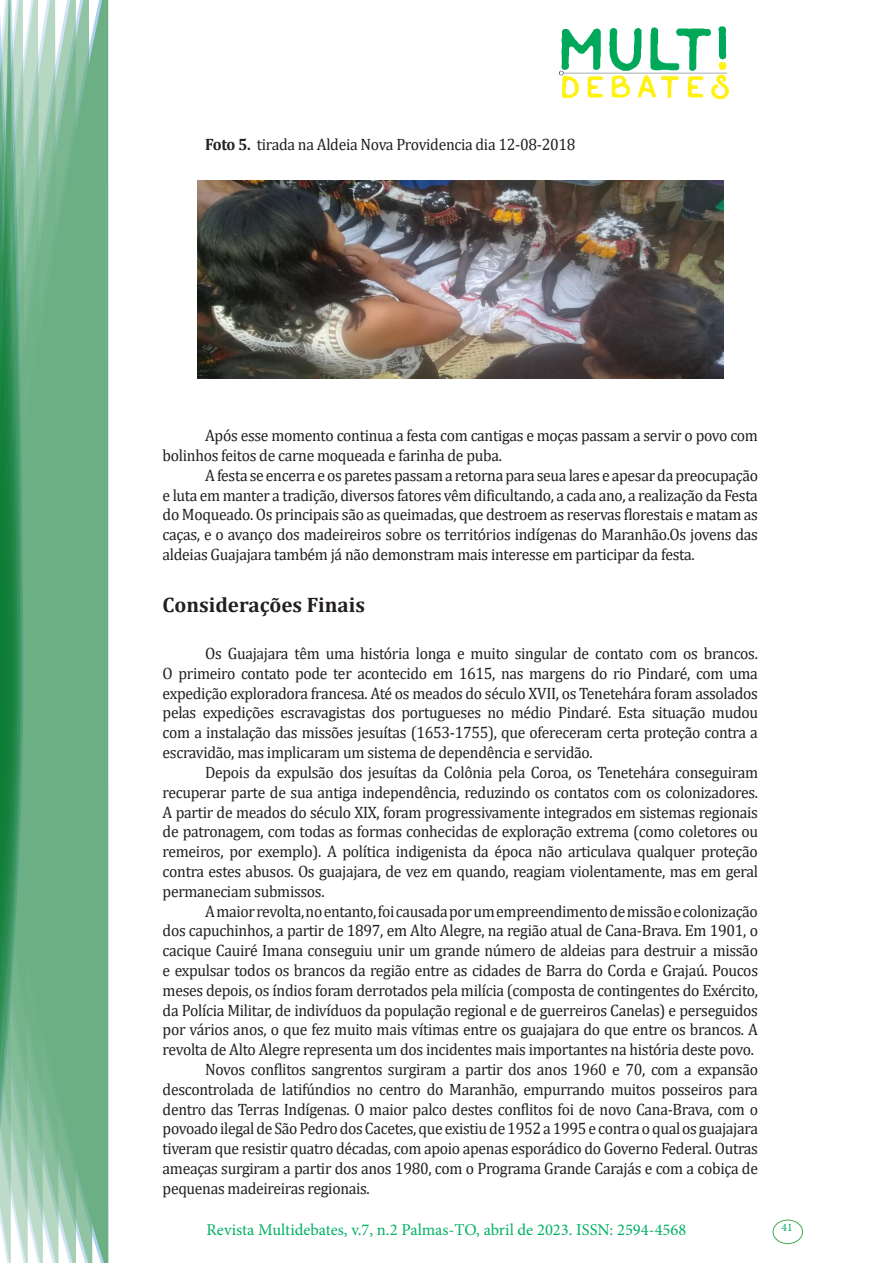
<style>
.page{position:relative;width:893px;height:1263px;background:#fff}
.page>*{position:absolute;margin:0;border:0;box-sizing:border-box;transform-origin:0 0}
.Titulo_2{font:700 21px "Cambria";color:#231f20}
.texto{font:16.5px/19.8px "Cambria";letter-spacing:-.02em;color:#231f20;text-align:justify;scale:.95 1}
.t1{font:16.5px "Minion Pro";color:#00b064}
.t2{font:11.7px "Minion Pro";color:#00b064}
.s1{font-weight:700}
</style>
<div class="page">
<img style="left:559px;top:26px;width:169px;height:72px">
<div style="left:95px;top:0;width:14px;height:1263px;background:#6caf84"></div>
<svg style="left:79px;top:0;width:16px;height:1263px;background:#71b289"></svg>
<svg style="left:62px;top:0;width:17px;height:1263px;background:#75b48c"></svg>
<svg style="left:45px;top:0;width:17px;height:1263px;background:#7cb792"></svg>
<svg style="left:30px;top:0;width:15px;height:1263px;background:#80ba96"></svg>
<svg style="left:0;top:0;width:30px;height:1263px;background:#61a97f"></svg>
<div style="left:772px;top:1219px;width:31px;height:25px;border:1px solid #40ae49;border-radius:50%"></div>
<img style="left:197px;top:180px;width:526px;height:198px">
<p class="texto" style="left:205px;top:134px;width:391px"><span class="s1">Foto 5.</span> tirada na Aldeia Nova Providencia dia 12-08-2018</p>
<p class="texto" style="left:163px;top:426px;width:628px;text-indent:43px">Após esse momento continua a festa com cantigas e moças passam a servir o povo com bolinhos feitos de carne moqueada e farinha de puba.</p>
<p class="texto" style="left:163px;top:465px;width:628px;text-indent:43px">A festa se encerra e os paretes passam a retorna para seua lares e apesar da preocupação e luta em manter a tradição, diversos fatores vêm dificultando, a cada ano, a realização da Festa do Moqueado. Os principais são as queimadas, que destroem as reservas florestais e matam as caças, e o avanço dos madeireiros sobre os territórios indígenas do Maranhão.Os jovens das aldeias Guajajara também já não demonstram mais interesse em participar da festa.</p>
<p class="Titulo_2" style="left:163px;top:590px;width:204px">Considerações Finais</p>
<p class="texto" style="left:163px;top:643px;width:628px;text-indent:43px">Os Guajajara têm uma história longa e muito singular de contato com os brancos.<br>O primeiro contato pode ter acontecido em 1615, nas margens do rio Pindaré, com uma expedição exploradora francesa. Até os meados do século XVII, os Tenetehára foram assolados pelas expedições escravagistas dos portugueses no médio Pindaré. Esta situação mudou com a instalação das missões jesuítas (1653-1755), que ofereceram certa proteção contra a escravidão, mas implicaram um sistema de dependência e servidão.</p>
<p class="texto" style="left:163px;top:762px;width:628px;text-indent:43px">Depois da expulsão dos jesuítas da Colônia pela Coroa, os Tenetehára conseguiram recuperar parte de sua antiga independência, reduzindo os contatos com os colonizadores.<br>A partir de meados do século XIX, foram progressivamente integrados em sistemas regionais de patronagem, com todas as formas conhecidas de exploração extrema (como coletores ou remeiros, por exemplo). A política indigenista da época não articulava qualquer proteção contra estes abusos. Os guajajara, de vez em quando, reagiam violentamente, mas em geral permaneciam submissos.</p>
<p class="texto" style="left:163px;top:901px;width:628px;text-indent:43px">A maior revolta, no entanto, foi causada por um empreendimento de missão e colonização dos capuchinhos, a partir de 1897, em Alto Alegre, na região atual de Cana-Brava. Em 1901, o cacique Cauiré Imana conseguiu unir um grande número de aldeias para destruir a missão e expulsar todos os brancos da região entre as cidades de Barra do Corda e Grajaú. Poucos meses depois, os índios foram derrotados pela milícia (composta de contingentes do Exército, da Polícia Militar, de indivíduos da população regional e de guerreiros Canelas) e perseguidos por vários anos, o que fez muito mais vítimas entre os guajajara do que entre os brancos. A revolta de Alto Alegre representa um dos incidentes mais importantes na história deste povo.</p>
<p class="texto" style="left:163px;top:1059px;width:628px;text-indent:43px">Novos conflitos sangrentos surgiram a partir dos anos 1960 e 70, com a expansão descontrolada de latifúndios no centro do Maranhão, empurrando muitos posseiros para dentro das Terras Indígenas. O maior palco destes conflitos foi de novo Cana-Brava, com o povoado ilegal de São Pedro dos Cacetes, que existiu de 1952 a 1995 e contra o qual os guajajara tiveram que resistir quatro décadas, com apoio apenas esporádico do Governo Federal. Outras ameaças surgiram a partir dos anos 1980, com o Programa Grande Carajás e com a cobiça de pequenas madeireiras regionais.</p>
<p class="t1" style="left:207px;top:1218px;width:481px">Revista Multidebates, v.7, n.2 Palmas-TO, abril de 2023. ISSN: 2594-4568</p>
<p class="t2" style="left:781px;top:1219px;width:13px">41</p>
</div>
